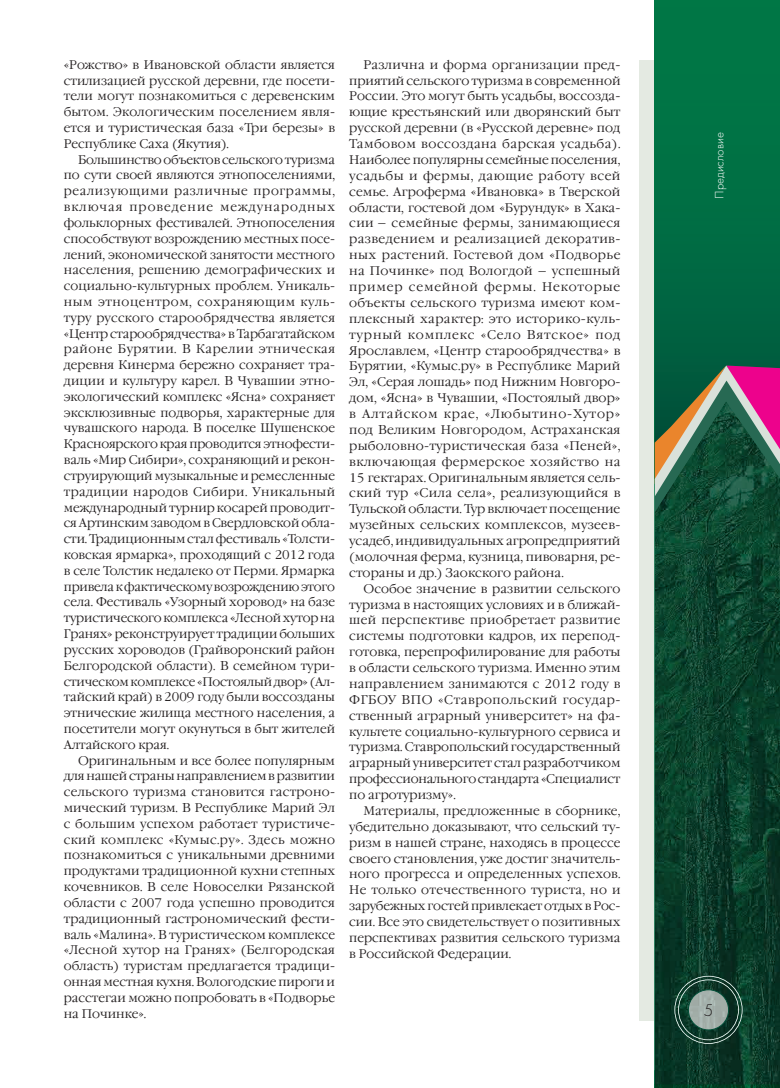
<style>
.page{position:relative;width:780px;height:1088px;background:#fff}
.page>*{position:absolute;margin:0;border:0;box-sizing:border-box;transform-origin:0 0}
.t1{font:17.5px "Futura Light C";color:#231f20}
.t2{font:300 12.5px/15.9px "Garamond C";color:#231f20;text-align:justify}
.t3{font:12.5px "Futura Light C";color:#fff}
</style>
<div class="page">
<div style="left:639px;top:60px;width:141px;height:960px;background:#e4eae2"></div>
<svg style="left:654px;top:0;width:126px;height:365px;background:#006d43"></svg>
<svg style="left:654px;top:365px;width:126px;height:15px;background:#634662"></svg>
<svg style="left:654px;top:380px;width:126px;height:21px;background:#79576d"></svg>
<img style="left:654px;top:401px;width:126px;height:687px">
<svg style="left:674px;top:976px;width:68px;height:68px;background:#416457"></svg>
<p class="t2" style="left:64px;top:57px;width:273px">«Рожство» в Ивановской области является стилизацией русской деревни, где посети&shy;тели могут познакомиться с деревенским бытом. Экологическим поселением явля&shy;ется и туристическая база «Три березы» в Республике Саха (Якутия).</p>
<p class="t2" style="left:64px;top:151px;width:273px;text-indent:14px">Большинство объектов сельского туризма по сути своей являются этнопоселениями, реализующими различные программы, включая проведение международных фольклорных фестивалей. Этнопоселения способствуют возрождению местных посе&shy;лений, экономической занятости местного населения, решению демографических и социально-культурных проблем. Уникаль&shy;ным этноцентром, сохраняющим куль&shy;туру русского старообрядчества является «Центр старообрядчества» в Тарбагатайском районе Бурятии. В Карелии этническая деревня Кинерма бережно сохраняет тра&shy;диции и культуру карел. В Чувашии этно&shy;экологический комплекс «Ясна» сохраняет эксклюзивные подворья, характерные для чувашского народа. В поселке Шушенское Красноярского края проводится этнофести&shy;валь «Мир Сибири», сохраняющий и рекон&shy;струирующий музыкальные и ремесленные традиции народов Сибири. Уникальный международный турнир косарей проводит&shy;ся Артинским заводом в Свердловской обла&shy;сти. Традиционным стал фестиваль «Толсти&shy;ковская ярмарка», проходящий с 2012 года в селе Толстик недалеко от Перми. Ярмарка привела к фактическому возрождению этого села. Фестиваль «Узорный хоровод» на базе туристического комплекса «Лесной хутор на Гранях» реконструирует традиции больших русских хороводов (Грайворонский район Белгородской области). В семейном тури&shy;стическом комплексе «Постоялый двор» (Ал&shy;тайский край) в 2009 году были воссозданы этнические жилища местного населения, а посетители могут окунуться в быт жителей Алтайского края.</p>
<p class="t2" style="left:64px;top:752px;width:273px;text-indent:14px">Оригинальным и все более популярным для нашей страны направлением в развитии сельского туризма становится гастроно&shy;мический туризм. В Республике Марий Эл с большим успехом работает туристиче&shy;ский комплекс «Кумыс.ру». Здесь можно познакомиться с уникальными древними продуктами традиционной кухни степных кочевников. В селе Новоселки Рязанской области с 2007 года успешно проводится традиционный гастрономический фести&shy;валь «Малина». В туристическом комплексе «Лесной хутор на Гранях» (Белгородская область) туристам предлагается традици&shy;онная местная кухня. Вологодские пироги и расстегаи можно попробовать в «Подворье на Починке».</p>
<p class="t2" style="left:349px;top:56px;width:273px;text-indent:14px">Различна и форма организации пред&shy;приятий сельского туризма в современной России. Это могут быть усадьбы, воссозда&shy;ющие крестьянский или дворянский быт русской деревни (в «Русской деревне» под Тамбовом воссоздана барская усадьба).<br>Наиболее популярны семейные поселения, усадьбы и фермы, дающие работу всей семье. Агроферма «Ивановка» в Тверской области, гостевой дом «Бурундук» в Хака&shy;сии – семейные фермы, занимающиеся разведением и реализацией декоратив&shy;ных растений. Гостевой дом «Подворье на Починке» под Вологдой – успешный пример семейной фермы. Некоторые объекты сельского туризма имеют ком&shy;плексный характер: это историко-куль&shy;турный комплекс «Село Вятское» под Ярославлем, «Центр старообрядчества» в Бурятии, «Кумыс.ру» в Республике Марий Эл, «Серая лошадь» под Нижним Новгоро&shy;дом, «Ясна» в Чувашии, «Постоялый двор» в Алтайском крае, «Любытино-Хутор» под Великим Новгородом, Астраханская рыболовно-туристическая база «Пеней», включающая фермерское хозяйство на 15 гектарах. Оригинальным является сель&shy;ский тур «Сила села», реализующийся в Тульской области. Тур включает посещение музейных сельских комплексов, музеев&shy;усадеб, индивидуальных агропредприятий (молочная ферма, кузница, пивоварня, ре&shy;стораны и др.) Заокского района.</p>
<p class="t2" style="left:349px;top:580px;width:273px;text-indent:14px">Особое значение в развитии сельского туризма в настоящих условиях и в ближай&shy;шей перспективе приобретает развитие системы подготовки кадров, их перепод&shy;готовка, перепрофилирование для работы в области сельского туризма. Именно этим направлением занимаются с 2012 году в ФГБОУ ВПО «Ставропольский государ&shy;ственный аграрный университет» на фа&shy;культете социально-культурного сервиса и туризма. Ставропольский государственный аграрный университет стал разработчиком профессионального стандарта «Специалист по агротуризму».</p>
<p class="t2" style="left:349px;top:803px;width:273px;text-indent:14px">Материалы, предложенные в сборнике, убедительно доказывают, что сельский ту&shy;ризм в нашей стране, находясь в процессе своего становления, уже достиг значитель&shy;ного прогресса и определенных успехов.<br>Не только отечественного туриста, но и зарубежных гостей привлекает отдых в Рос&shy;сии. Все это свидетельствует о позитивных перспективах развития сельского туризма в Российской Федерации.</p>
<p class="t3" style="left:712px;top:199px;width:68px;rotate:-90deg">Предисловие</p>
<h1 class="t1" style="left:703px;top:1001px;width:11px">5</h1>
</div>
